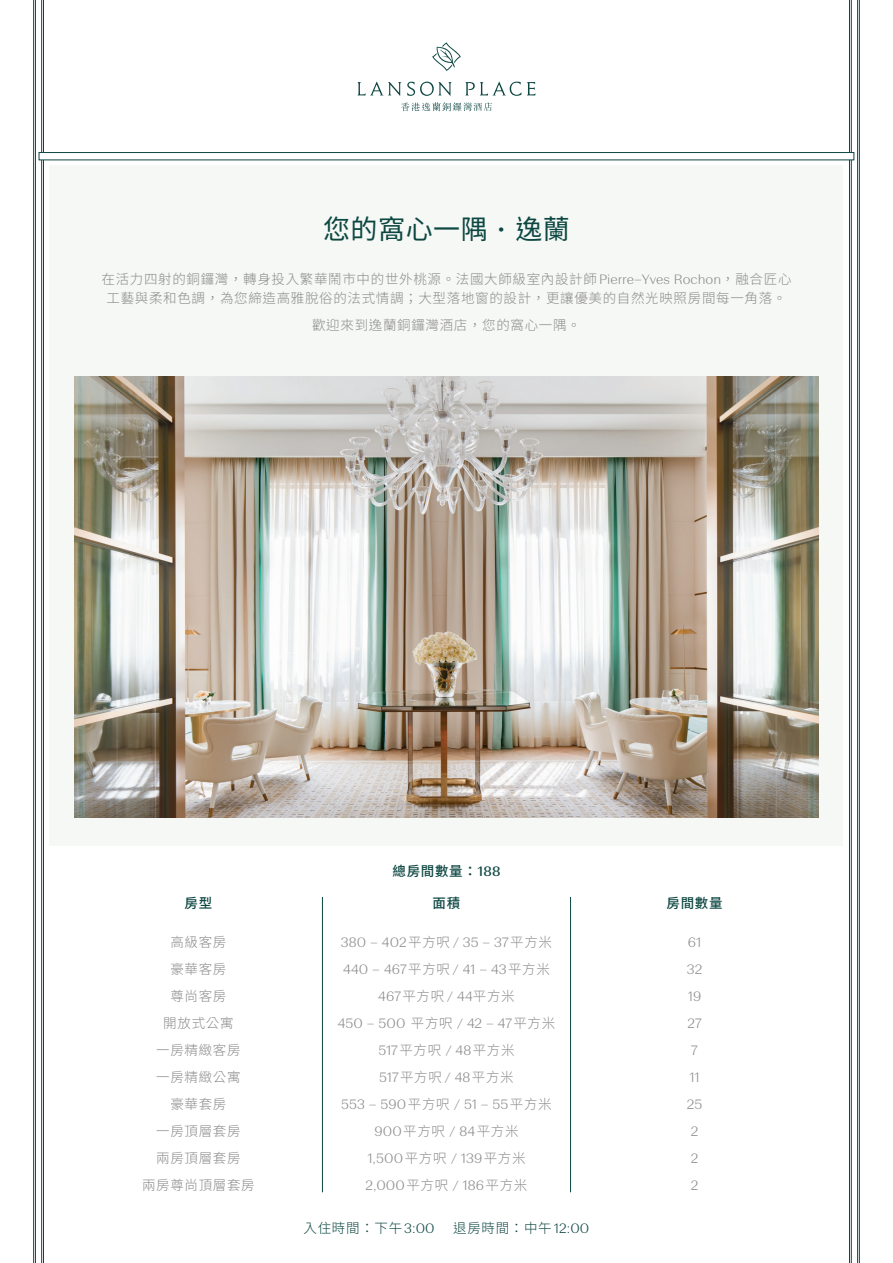
<style>
.page{position:relative;width:893px;height:1263px;background:#fff}
.page>*{position:absolute;margin:0;border:0;box-sizing:border-box;transform-origin:0 0}
.t1{font:27px "Noto Sans CJ Ktc";letter-spacing:.02em;color:#0d4742}
.t2{font:300 13.5px/27px "Noto Sans CJ Ktc";letter-spacing:.05em;color:#8b8b8b;text-align:center}
.t3{font:100 13.5px/27px "Beausite Fit";letter-spacing:.01em;color:#8b8b8b;text-align:center}
.t4{font:300 13.5px "Noto Sans CJ Ktc";letter-spacing:.05em;color:#0d4742}
.t5{font:500 13.5px "Noto Sans CJ Ktc";letter-spacing:.05em;color:#0d4742}
.s1{font-family:"Beausite Fit";font-weight:100}
.s2{font-family:"Beausite Fit";font-weight:400}
.s3{font-family:"Noto Sans CJ Ktc";font-weight:300}
</style>
<div class="page">
<div style="left:50px;top:166px;width:793px;height:680px;background:#f6f8f5"></div>
<img style="left:74px;top:376px;width:745px;height:441px">
<hr style="left:322px;top:897px;width:1px;height:295px;background:#0d4742">
<hr style="left:570px;top:897px;width:1px;height:295px;background:#0d4742">
<svg style="left:357px;top:42px;width:178px;height:69px"></svg>
<hr style="left:859px;top:0;width:1px;height:1263px;background:#0d4742">
<hr style="left:849px;top:0;width:1px;height:1263px;background:#0d4742">
<hr style="left:857px;top:0;width:1px;height:1263px;background:#0d4742">
<hr style="left:851px;top:0;width:1px;height:1263px;background:#0d4742">
<hr style="left:43px;top:0;width:1px;height:1263px;background:#0d4742">
<hr style="left:33px;top:0;width:1px;height:1263px;background:#0d4742">
<hr style="left:41px;top:0;width:1px;height:1263px;background:#0d4742">
<hr style="left:35px;top:0;width:1px;height:1263px;background:#0d4742">
<div style="left:39px;top:152px;width:815px;height:8px;background:#fff;border:1px solid #0d4742"></div>
<h1 class="t1" style="left:323px;top:214px;width:248px">您的窩心一隅．逸蘭</h1>
<p class="t2" style="left:101px;top:269px;width:691px;line-height:19.5px">在活力四射的銅鑼灣，轉身投入繁華鬧市中的世外桃源。法國大師級室內設計師<span class="s1">Pierre–Yves Rochon</span>，融合匠心工藝與柔和色調，為您締造高雅脫俗的法式情調；大型落地窗的設計，更讓優美的自然光映照房間每一角落。</p>
<p class="t2" style="left:312px;top:312px;width:270px">歡迎來到逸蘭銅鑼灣酒店，您的窩心一隅。</p>
<p class="t5" style="left:185px;top:895px;width:29px">房型</p>
<p class="t2" style="left:142px;top:929px;width:114px">高級客房<br>豪華客房<br>尊尚客房<br>開放式公寓<br>一房精緻客房<br>一房精緻公寓<br>豪華套房<br>一房頂層套房<br>兩房頂層套房<br>兩房尊尚頂層套房</p>
<p class="t5" style="left:393px;top:863px;width:109px">總房間數量：<span class="s2">188</span></p>
<p class="t5" style="left:433px;top:895px;width:29px">面積</p>
<p class="t3" style="left:338px;top:928px;width:219px">380 – 402<span class="s3">平方呎</span> / 35 – 37<span class="s3">平方米<br></span>440 – 467<span class="s3">平方呎</span> / 41 – 43<span class="s3">平方米<br></span>467<span class="s3">平方呎</span> / 44<span class="s3">平方米<br></span>450 – 500 <span class="s3">平方呎</span> / 42 – 47<span class="s3">平方米<br></span>517<span class="s3">平方呎</span> / 48<span class="s3">平方米<br></span>517<span class="s3">平方呎</span> / 48<span class="s3">平方米<br></span>553 – 590<span class="s3">平方呎</span> / 51 – 55<span class="s3">平方米<br></span>900<span class="s3">平方呎</span> / 84<span class="s3">平方米<br></span>1,500<span class="s3">平方呎</span> / 139<span class="s3">平方米<br></span>2,000<span class="s3">平方呎</span> / 186<span class="s3">平方米</span></p>
<p class="t4" style="left:304px;top:1221px;width:133px">入住時間：下午<span class="s1">3:00</span></p>
<p class="t4" style="left:453px;top:1221px;width:138px">退房時間：中午<span class="s1">12:00</span></p>
<p class="t5" style="left:667px;top:895px;width:58px">房間數量</p>
<p class="t3" style="left:687px;top:928px;width:17px">61<br>32<br>19<br>27<br>7<br>11<br>25<br>2<br>2<br>2</p>
</div>
